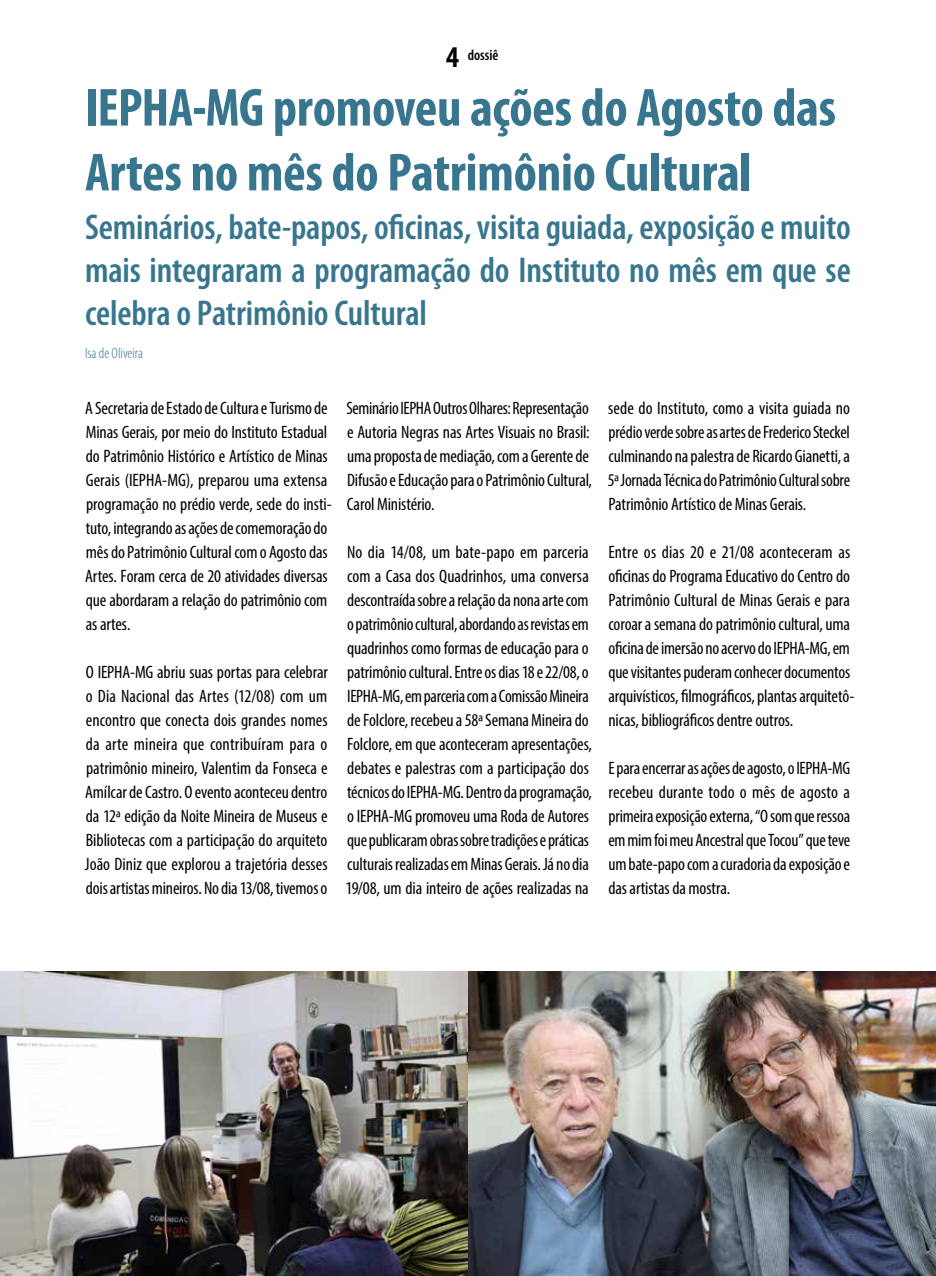
<style>
.page{position:relative;width:936px;height:1276px;background:#fff}
.page>*{position:absolute;margin:0;border:0;box-sizing:border-box;transform-origin:0 0}
.t1{font:700 condensed 54px/64.8px "Myriad Pro";letter-spacing:-.005em;color:#37768e}
.t2{font:600 condensed 36px/43.2px "Myriad Pro";letter-spacing:-.005em;color:#37768e;text-align:justify}
.t3{font:condensed 18px/24px "Myriad Pro";letter-spacing:-.01em;color:#000}
.t4{font:300 condensed 15px "Myriad Pro";color:#37768e}
.t5{font:600 condensed 15px "Myriad Pro";color:#000}
.s1{font-weight:700;font-size:30.3px}
</style>
<div class="page">
<img style="left:0;top:971px;width:935px;height:305px">
<p class="t5" style="left:446px;top:46px;width:54px"><span class="s1">4</span> dossiê</p>
<h1 class="t1" style="left:85px;top:74px;width:752px">IEPHA-MG promoveu ações do Agosto das<br>Artes no mês do Patrimônio Cultural</h1>
<h2 class="t2" style="left:85px;top:204px;width:767px">Seminários, bate-papos, oficinas, visita guiada, exposição e muito mais integraram a programação do Instituto no mês em que se celebra o Patrimônio Cultural</h2>
<p class="t4" style="left:85px;top:345px;width:59px">Isa de Oliveira</p>
<p class="t3" style="left:85px;top:396px;width:248px">A Secretaria de Estado de Cultura e Turismo de Minas Gerais, por meio do Instituto Estadual do Patrimônio Histórico e Artístico de Minas Gerais (IEPHA-MG), preparou uma extensa programação no prédio verde, sede do insti&shy;tuto, integrando as ações de comemoração do mês do Patrimônio Cultural com o Agosto das Artes. Foram cerca de 20 atividades diversas que abordaram a relação do patrimônio com as artes.</p>
<p class="t3" style="left:85px;top:660px;width:245px;text-align:justify">O IEPHA-MG abriu suas portas para celebrar o Dia Nacional das Artes (12/08) com um encontro que conecta dois grandes nomes da arte mineira que contribuíram para o patrimônio mineiro, Valentim da Fonseca e Amílcar de Castro. O evento aconteceu dentro da 12ª edição da Noite Mineira de Museus e Bibliotecas com a participação do arquiteto João Diniz que explorou a trajetória desses dois artistas mineiros. No dia 13/08, tivemos o</p>
<p class="t3" style="left:346px;top:396px;width:247px">Seminário IEPHA Outros Olhares: Representação e Autoria Negras nas Artes Visuais no Brasil: uma proposta de mediação, com a Gerente de Difusão e Educação para o Patrimônio Cultural, Carol Ministério.</p>
<p class="t3" style="left:345px;top:540px;width:248px">No dia 14/08, um bate-papo em parceria com a Casa dos Quadrinhos, uma conversa descontraída sobre a relação da nona arte com o patrimônio cultural, abordando as revistas em quadrinhos como formas de educação para o patrimônio cultural. Entre os dias 18 e 22/08, o IEPHA-MG, em parceria com a Comissão Mineira de Folclore, recebeu a 58ª Semana Mineira do Folclore, em que aconteceram apresentações, debates e palestras com a participação dos técnicos do IEPHA-MG. Dentro da programação, o IEPHA-MG promoveu uma Roda de Autores que publicaram obras sobre tradições e práticas culturais realizadas em Minas Gerais. Já no dia 19/08, um dia inteiro de ações realizadas na</p>
<p class="t3" style="left:607px;top:396px;width:244px;text-align:justify">sede do Instituto, como a visita guiada no prédio verde sobre as artes de Frederico Steckel culminando na palestra de Ricardo Gianetti, a 5ª Jornada Técnica do Patrimônio Cultural sobre Patrimônio Artístico de Minas Gerais.</p>
<p class="t3" style="left:608px;top:540px;width:247px">Entre os dias 20 e 21/08 aconteceram as oficinas do Programa Educativo do Centro do Patrimônio Cultural de Minas Gerais e para coroar a semana do patrimônio cultural, uma oficina de imersão no acervo do IEPHA-MG, em que visitantes puderam conhecer documentos arquivísticos, filmográficos, plantas arquitetô&shy;nicas, bibliográficos dentre outros.</p>
<p class="t3" style="left:608px;top:756px;width:243px;text-align:justify">E para encerrar as ações de agosto, o IEPHA-MG recebeu durante todo o mês de agosto a primeira exposição externa, “O som que ressoa em mim foi meu Ancestral que Tocou” que teve um bate-papo com a curadoria da exposição e das artistas da mostra.</p>
</div>
